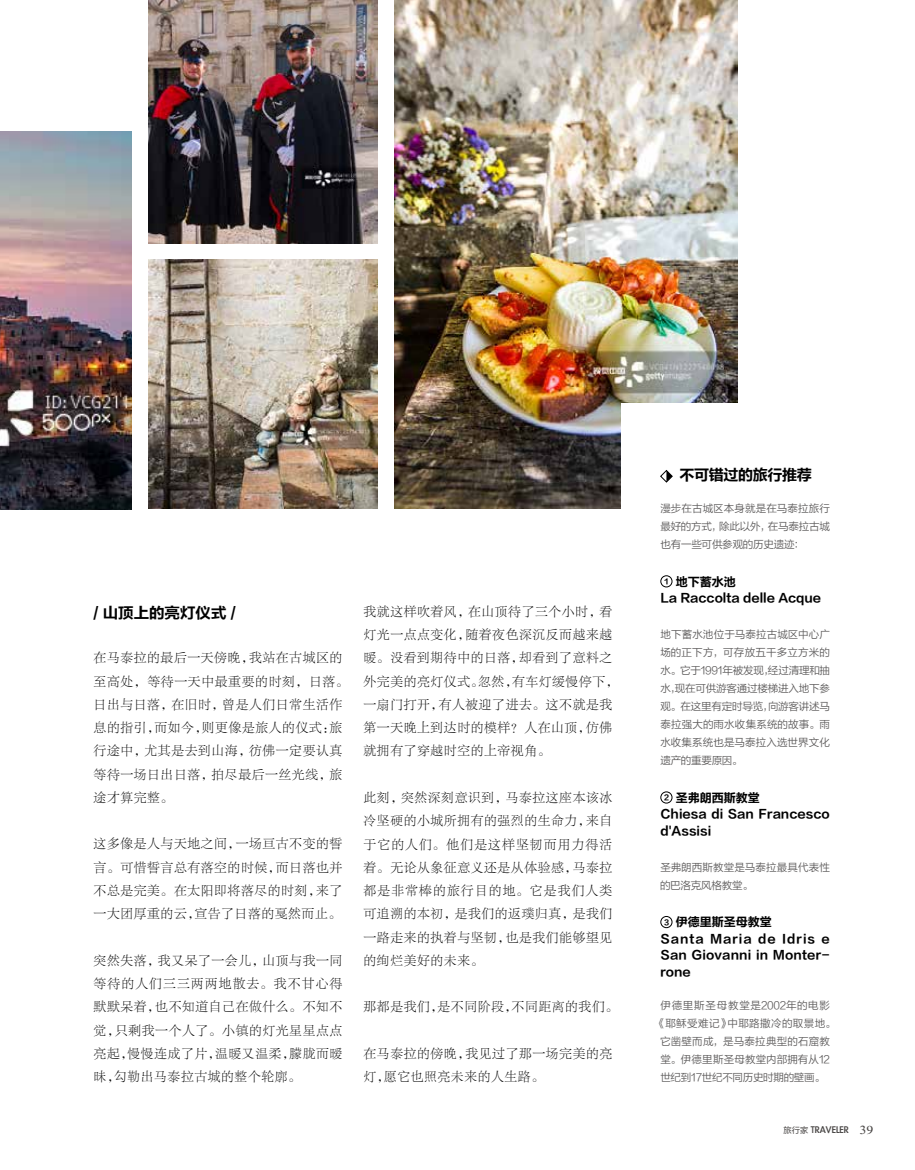
<style>
.page{position:relative;width:915px;height:1170px;background:#fff}
.page>*{position:absolute;margin:0;border:0;box-sizing:border-box;transform-origin:0 0}
.t1{font:15px "FZLTCHJW GB1 0";color:#000}
.t2{font:15px "FZLTCHJW GB1 0";letter-spacing:-.025em;color:#000}
.t3{font:12.75px/23.2px "FZLTKSK GBK1 0";letter-spacing:.05em;color:#000}
.t4{font:12px/16.5px "FZLTCHJW GB1 0";letter-spacing:.005em;color:#000}
.t5{font:11.1px "Li Gothic Med";color:#494645}
.t6{font:10.5px/18px "FZLTXIHK GBK1 0";letter-spacing:.01em;color:#595757;text-align:justify}
.s1{font-size:7.35px}
.s2{font-family:"FZLTHJW GB1 0";font-size:8.25px}
.s3{font-family:"Bangla MN";font-size:12px}
</style>
<div class="page">
<img style="left:148px;top:0;width:229px;height:243px">
<img style="left:148px;top:260px;width:229px;height:249px">
<img style="left:0;top:132px;width:131px;height:377px">
<img style="left:394px;top:0;width:343px;height:508px">
<div style="left:621px;top:403px;width:293px;height:320px;background:#fff"></div>
<svg style="left:660px;top:470px;width:12px;height:12px"></svg>
<div style="left:660px;top:575px;width:12px;height:12px;border:1px solid #000;border-radius:50%"></div>
<div style="left:660px;top:791px;width:12px;height:12px;border:1px solid #000;border-radius:50%"></div>
<div style="left:660px;top:916px;width:12px;height:11px;border:1px solid #000;border-radius:50%"></div>
<p class="t1" style="left:94px;top:604px;width:143px">/ 山顶上的亮灯仪式 /</p>
<p class="t3" style="left:94px;top:646px;width:256px">在马泰拉的最后一天傍晚，我站在古城区的至高处，等待一天中最重要的时刻，日落。日出与日落，在旧时，曾是人们日常生活作息的指引，而如今，则更像是旅人的仪式：旅行途中，尤其是去到山海，彷佛一定要认真等待一场日出日落，拍尽最后一丝光线，旅途才算完整。</p>
<p class="t3" style="left:94px;top:832px;width:250px;text-align:justify">这多像是人与天地之间，一场亘古不变的誓言。可惜誓言总有落空的时候，而日落也并不总是完美。在太阳即将落尽的时刻，来了一大团厚重的云，宣告了日落的戛然而止。</p>
<p class="t3" style="left:94px;top:948px;width:250px;text-align:justify">突然失落，我又呆了一会儿，山顶与我一同等待的人们三三两两地散去。我不甘心得默默呆着，也不知道自己在做什么。不知不觉，只剩我一个人了。小镇的灯光星星点点亮起，慢慢连成了片，温暖又温柔，朦胧而暧昧，勾勒出马泰拉古城的整个轮廓。</p>
<p class="t3" style="left:363px;top:600px;width:256px">我就这样吹着风，在山顶待了三个小时，看灯光一点点变化，随着夜色深沉反而越来越暖。没看到期待中的日落，却看到了意料之外完美的亮灯仪式。忽然，有车灯缓慢停下，一扇门打开，有人被迎了进去。这不就是我第一天晚上到达时的模样？人在山顶，仿佛就拥有了穿越时空的上帝视角。</p>
<p class="t3" style="left:363px;top:786px;width:250px;text-align:justify">此刻，突然深刻意识到，马泰拉这座本该冰冷坚硬的小城所拥有的强烈的生命力，来自于它的人们。他们是这样坚韧而用力得活着。无论从象征意义还是从体验感，马泰拉都是非常棒的旅行目的地。它是我们人类可追溯的本初，是我们的返璞归真，是我们一路走来的执着与坚韧，也是我们能够望见的绚烂美好的未来。</p>
<p class="t3" style="left:363px;top:995px;width:256px">那都是我们，是不同阶段，不同距离的我们。</p>
<p class="t3" style="left:363px;top:1042px;width:250px">在马泰拉的傍晚，我见过了那一场完美的亮灯，愿它也照亮未来的人生路。</p>
<p class="t2" style="left:679px;top:466px;width:133px">不可错过的旅行推荐</p>
<p class="t6" style="left:660px;top:500px;width:171px">漫步在古城区本身就是在马泰拉旅行最好的方式，除此以外，在马泰拉古城也有一些可供参观的历史遗迹：</p>
<p class="t4" style="left:660px;top:573px;width:162px;text-indent:4px"><span class="s1">1</span> 地下蓄水池<br>La Raccolta delle Acque</p>
<p class="t6" style="left:660px;top:626px;width:171px">地下蓄水池位于马泰拉古城区中心广场的正下方，可存放五千多立方米的水。它于1991年被发现，经过清理和抽水，现在可供游客通过楼梯进入地下参观。在这里有定时导览，向游客讲述马泰拉强大的雨水收集系统的故事。雨水收集系统也是马泰拉入选世界文化遗产的重要原因。</p>
<p class="t4" style="left:660px;top:789px;width:171px;text-indent:4px"><span class="s1">2</span> 圣弗朗西斯教堂<br>Chiesa di San Francesco d'Assisi</p>
<p class="t6" style="left:660px;top:858px;width:171px">圣弗朗西斯教堂是马泰拉最具代表性的巴洛克风格教堂。</p>
<p class="t4" style="left:660px;top:914px;width:171px"><span class="s1">3</span> 伊德里斯圣母教堂<br>Santa Maria de Idris e<br>San Giovanni in Monter&shy;rone</p>
<p class="t6" style="left:655px;top:996px;width:181px;text-align:center">伊德里斯圣母教堂是2002年的电影《耶稣受难记》中耶路撒冷的取景地。它凿壁而成，是马泰拉典型的石窟教堂。伊德里斯圣母教堂内部拥有从12世纪到17世纪不同历史时期的壁画。</p>
<p class="t5" style="left:783px;top:1123px;width:91px"><span class="s2">旅行家</span> TRAVELER <span class="s3">39</span></p>
</div>
